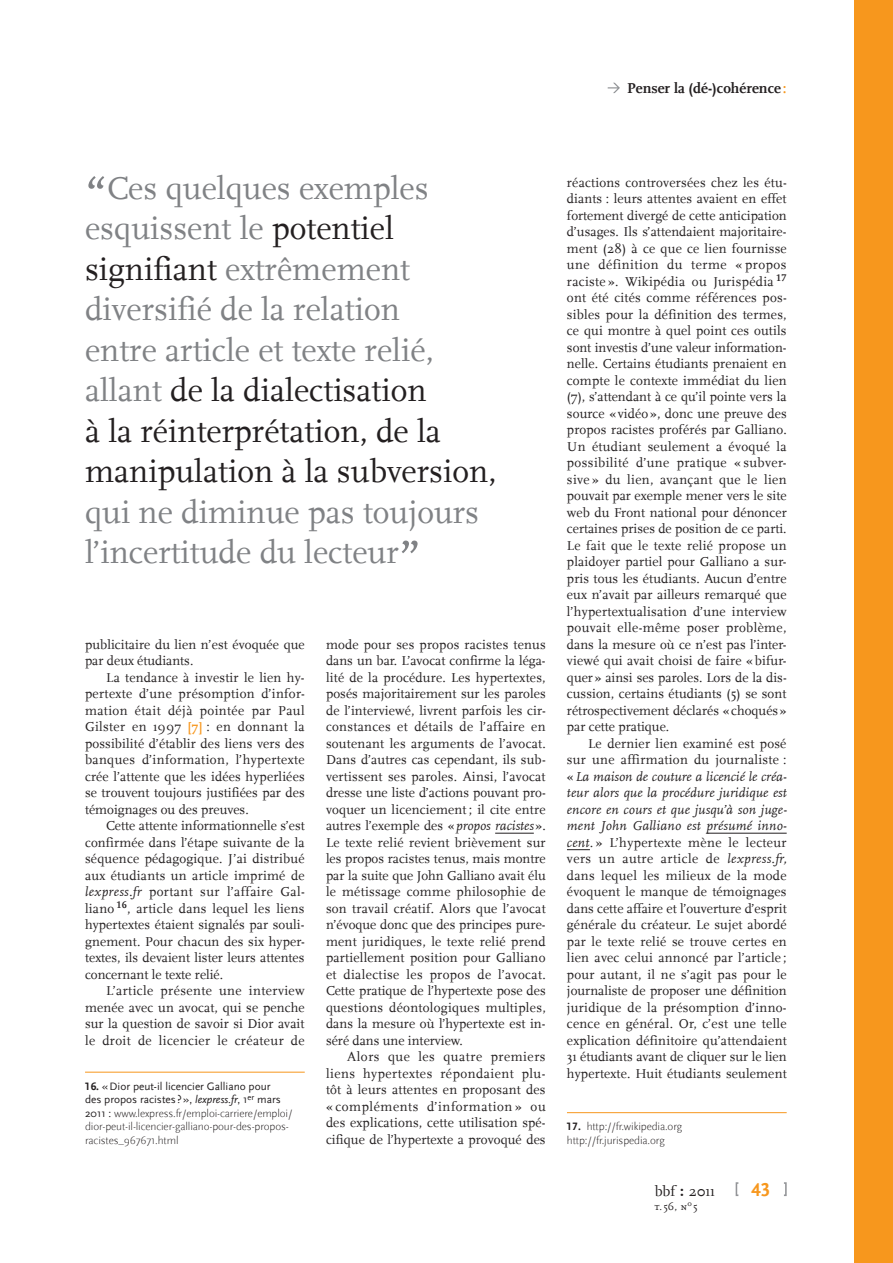
<style>
.page{position:relative;width:893px;height:1263px;background:#fff}
.page>*{position:absolute;margin:0;border:0;box-sizing:border-box;transform-origin:0 0}
.t1{font:33px/40.5px "Scala";color:#808285}
.t2{font:700 19.5px "Scala Sans LF";color:#f7971d}
.t3{font:700 15px "Scala";color:#231f20}
.t4{font:15px "Scala";letter-spacing:.005em;color:#231f20}
.t5{font:13.5px/16.5px "Scala";letter-spacing:.005em;color:#231f20;text-align:justify}
.t6{font:300 11.25px/13.5px "Scala Sans";letter-spacing:-.01em;color:#231f20}
.t7{font:10.5px "Scala Caps";color:#231f20}
.s1{color:#f7971d}
.s2{font-size:54px}
.s3{color:#231f20}
.s4{font-weight:700;color:#f7971d}
.s5{font-style:italic}
.s6{font-family:"Scala Sans LF";font-weight:700}
.s7{font-weight:400}
.s8{font-weight:400;font-style:italic}
.s9{font-family:"Scala Sans";font-weight:700}
</style>
<div class="page">
<svg style="left:736px;top:1182px;width:2px;height:14px"></svg>
<svg style="left:784px;top:1182px;width:3px;height:14px"></svg>
<div style="left:855px;top:0;width:38px;height:1263px;background:#f7971d"></div>
<svg style="left:608px;top:83px;width:12px;height:10px"></svg>
<hr style="left:85px;top:1072px;width:220px;height:1px;background:#f7971d">
<hr style="left:495px;top:833px;width:39px;height:1px;background:#231f20">
<hr style="left:706px;top:833px;width:81px;height:1px;background:#231f20">
<svg style="left:567px;top:849px;width:23px;height:1px"></svg>
<hr style="left:567px;top:1112px;width:220px;height:1px;background:#f7971d">
<p class="t3" style="left:627px;top:80px;width:161px">Penser la (dé-)cohérence <span class="s1">:</span></p>
<h1 class="t1" style="left:85px;top:168px;width:413px"><span class="s2">“</span>Ces quelques exemples esquissent le <span class="s3">potentiel signifiant</span> extrêmement diversifié de la relation<br>entre article et texte relié, allant <span class="s3">de la dialectisation<br>à la réinterprétation, de la manipulation à la subversion,</span></h1>
<h1 class="t1" style="left:85px;top:492px;width:396px">qui ne diminue pas toujours l’incertitude du lecteur<span class="s2">”</span></h1>
<p class="t5" style="left:85px;top:636px;width:221px">publicitaire du lien n’est évoquée que par deux étudiants.</p>
<p class="t5" style="left:85px;top:669px;width:221px;text-indent:21px">La tendance à investir le lien hy&shy;pertexte d’une présomption d’infor&shy;mation était déjà pointée par Paul Gilster en 1997 <span class="s4">[7]</span> : en donnant la possibilité d’établir des liens vers des banques d’information, l’hypertexte crée l’attente que les idées hyperliées se trouvent toujours justifiées par des témoignages ou des preuves.</p>
<p class="t5" style="left:85px;top:818px;width:221px;text-indent:21px">Cette attente informationnelle s’est confirmée dans l’étape suivante de la séquence pédagogique. J’ai distribué aux étudiants un article imprimé de <span class="s5">lexpress.fr</span> portant sur l’affaire Gal&shy;liano <sup>16</sup>, article dans lequel les liens hypertextes étaient signalés par souli&shy;gnement. Pour chacun des six hyper&shy;textes, ils devaient lister leurs attentes concernant le texte relié.</p>
<p class="t5" style="left:85px;top:983px;width:221px;text-indent:21px">L’article présente une interview menée avec un avocat, qui se penche sur la question de savoir si Dior avait le droit de licencier le créateur de</p>
<p class="t6" style="left:85px;top:1080px;width:209px"><span class="s6">16.</span> <span class="s7">«Dior peut-il licencier Galliano pour<br>des propos racistes ?»,</span> <span class="s8">lexpress.fr</span><span class="s7">, 1</span><sup>er</sup> <span class="s7">mars 2011 :</span> www.lexpress.fr/emploi-carriere/emploi/ dior-peut-il-licencier-galliano-pour-des-propos&shy;racistes_967671.html</p>
<p class="t5" style="left:326px;top:636px;width:221px">mode pour ses propos racistes tenus dans un bar. L’avocat confirme la léga&shy;lité de la procédure. Les hypertextes, posés majoritairement sur les paroles de l’interviewé, livrent parfois les cir&shy;constances et détails de l’affaire en soutenant les arguments de l’avocat.<br>Dans d’autres cas cependant, ils sub&shy;vertissent ses paroles. Ainsi, l’avocat dresse une liste d’actions pouvant pro&shy;voquer un licenciement ; il cite entre autres l’exemple des « <span class="s5">propos racistes</span> ».<br>Le texte relié revient brièvement sur les propos racistes tenus, mais montre par la suite que John Galliano avait élu le métissage comme philosophie de son travail créatif. Alors que l’avocat n’évoque donc que des principes pure&shy;ment juridiques, le texte relié prend partiellement position pour Galliano et dialectise les propos de l’avocat.<br>Cette pratique de l’hypertexte pose des questions déontologiques multiples, dans la mesure où l’hypertexte est in&shy;séré dans une interview.</p>
<p class="t5" style="left:326px;top:1049px;width:221px;text-indent:21px">Alors que les quatre premiers liens hypertextes répondaient plu&shy;tôt à leurs attentes en proposant des « compléments d’information » ou des explications, cette utilisation spé&shy;cifique de l’hypertexte a provoqué des</p>
<p class="t5" style="left:567px;top:174px;width:221px">réactions controversées chez les étu&shy;diants : leurs attentes avaient en effet fortement divergé de cette anticipation d’usages. Ils s’attendaient majoritaire&shy;ment (28) à ce que ce lien fournisse une définition du terme « propos raciste ». Wikipédia ou Jurispédia <sup>17 </sup>ont été cités comme références pos&shy;sibles pour la définition des termes, ce qui montre à quel point ces outils sont investis d’une valeur information&shy;nelle. Certains étudiants prenaient en compte le contexte immédiat du lien (7), s’attendant à ce qu’il pointe vers la source « vidéo », donc une preuve des propos racistes proférés par Galliano.<br>Un étudiant seulement a évoqué la possibilité d’une pratique « subver&shy;sive » du lien, avançant que le lien pouvait par exemple mener vers le site web du Front national pour dénoncer certaines prises de position de ce parti.<br>Le fait que le texte relié propose un plaidoyer partiel pour Galliano a sur&shy;pris tous les étudiants. Aucun d’entre eux n’avait par ailleurs remarqué que l’hypertextualisation d’une interview pouvait elle-même poser problème, dans la mesure où ce n’est pas l’inter&shy;viewé qui avait choisi de faire « bifur&shy;quer » ainsi ses paroles. Lors de la dis&shy;cussion, certains étudiants (5) se sont rétrospectivement déclarés «choqués » par cette pratique.</p>
<p class="t5" style="left:567px;top:735px;width:221px;text-indent:21px">Le dernier lien examiné est posé sur une affirmation du journaliste : «<span class="s5">La maison de couture a licencié le créa&shy;teur alors que la procédure juridique est encore en cours et que jusqu’à son juge&shy;ment John Galliano est présumé inno&shy;cent.</span> » L’hypertexte mène le lecteur vers un autre article de <span class="s5">lexpress.fr, </span>dans lequel les milieux de la mode évoquent le manque de témoignages dans cette affaire et l’ouverture d’esprit générale du créateur. Le sujet abordé par le texte relié se trouve certes en lien avec celui annoncé par l’article ; pour autant, il ne s’agit pas pour le journaliste de proposer une définition juridique de la présomption d’inno&shy;cence en général. Or, c’est une telle explication définitoire qu’attendaient 31 étudiants avant de cliquer sur le lien hypertexte. Huit étudiants seulement</p>
<p class="t6" style="left:567px;top:1120px;width:117px"><span class="s6">17.</span> http://fr.wikipedia.org http://fr.jurispedia.org</p>
<p class="t4" style="left:655px;top:1183px;width:61px">bbf <span class="s9">:</span> 2011</p>
<h2 class="t2" style="left:752px;top:1179px;width:21px">43</h2>
<p class="t7" style="left:655px;top:1200px;width:44px">t. 56, n<sup>o</sup> 5</p>
</div>
